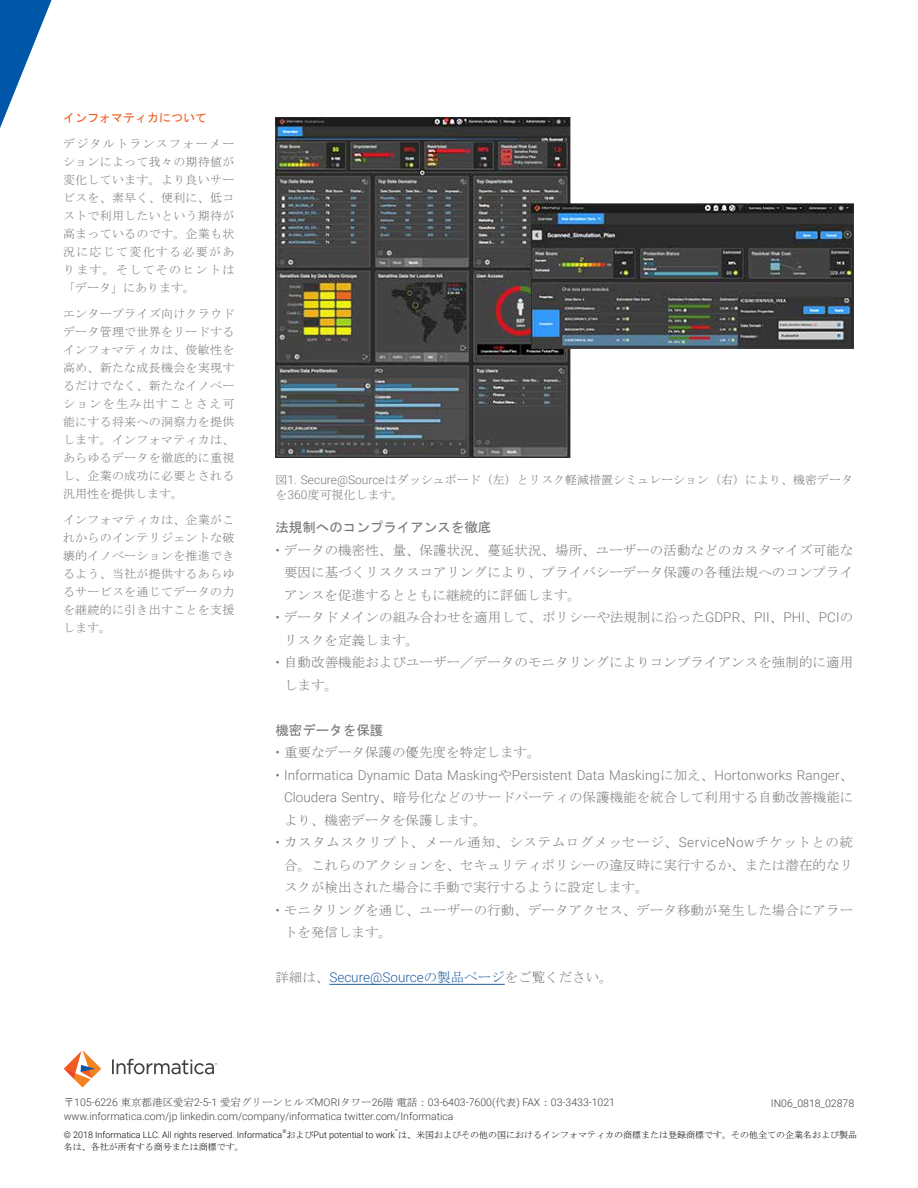
<style>
.page{position:relative;width:918px;height:1188px;background:#fff}
.page>*{position:absolute;margin:0;border:0;box-sizing:border-box;transform-origin:0 0}
.t1{font:13.5px/22.5px "MS Mincho";letter-spacing:.005em;color:#77787b}
.t2{font:300 13.5px "Roboto";letter-spacing:.005em;color:#77787b}
.t3{font:300 13.5px "Roboto";color:#205d9e}
.t4{font:13.5px "MS Gothic";color:#77787b}
.t5{font:12px/18px "MS Mincho";letter-spacing:.02em;color:#77787b;text-align:justify}
.t6{font:12px/14.4px "MS Mincho";color:#77787b}
.t7{font:12px "MS Gothic";color:#f15a21}
.t8{font:300 10.5px/13.5px "Roboto";color:#404042}
.t9{font:9px "MS Mincho";color:#000}
.t10{font:300 9px "Roboto";color:#000}
.t11{font:300 5.25px "Roboto";color:#000}
.s1{font-family:"Roboto";font-weight:300}
.s2{font-family:"MS Mincho";font-weight:400}
.s3{font-family:"MS Mincho";font-weight:400;color:#77787b}
</style>
<div class="page">
<svg style="left:0;top:0;width:52px;height:128px"></svg>
<hr style="left:329px;top:984px;width:176px;height:1px;background:#205d9e">
<img style="left:275px;top:117px;width:578px;height:341px">
<svg style="left:64px;top:1050px;width:37px;height:38px"></svg>
<svg style="left:112px;top:1059px;width:105px;height:15px"></svg>
<p class="t7" style="left:63px;top:111px;width:146px">インフォマティカについて</p>
<p class="t5" style="left:63px;top:135px;width:173px">デジタルトランスフォーメーションによって我々の期待値が変化しています。より良いサービスを、素早く、便利に、低コストで利用したいという期待が高まっているのです。企業も状況に応じて変化する必要があります。そしてそのヒントは「データ」にあります。</p>
<p class="t5" style="left:63px;top:305px;width:173px">エンタープライズ向けクラウドデータ管理で世界をリードするインフォマティカは、俊敏性を高め、新たな成長機会を実現するだけでなく、新たなイノベーションを生み出すことさえ可能にする将来への洞察力を提供します。インフォマティカは、あらゆるデータを徹底的に重視し、企業の成功に必要とされる汎用性を提供します。</p>
<p class="t5" style="left:63px;top:511px;width:173px">インフォマティカは、企業がこれからのインテリジェントな破壊的イノベーションを推進できるよう、当社が提供するあらゆるサービスを通じてデータの力を継続的に引き出すことを支援します。</p>
<p class="t6" style="left:275px;top:473px;width:579px">図<span class="s1">1. Secure@Source</span>はダッシュボード（左）とリスク軽減措置シミュレーション（右）により、機密データを<span class="s1">360</span>度可視化します。</p>
<p class="t4" style="left:275px;top:521px;width:217px">法規制へのコンプライアンスを徹底</p>
<p class="t1" style="left:284px;top:538px;width:571px;text-align:justify;text-indent:-9px"><span class="s1">•</span> データの機密性、量、保護状況、蔓延状況、場所、ユーザーの活動などのカスタマイズ可能な要因に基づくリスクスコアリングにより、プライバシーデータ保護の各種法規へのコンプライアンスを促進するとともに継続的に評価します。</p>
<p class="t1" style="left:284px;top:606px;width:571px;text-indent:-9px"><span class="s1">•</span> データドメインの組み合わせを適用して、ポリシーや法規制に沿った<span class="s1">GDPR</span>、<span class="s1">PII</span>、<span class="s1">PHI</span>、<span class="s1">PCI</span>のリスクを定義します。</p>
<p class="t1" style="left:284px;top:651px;width:571px;text-indent:-9px"><span class="s1">•</span> 自動改善機能およびユーザー／データのモニタリングによりコンプライアンスを強制的に適用します。</p>
<p class="t4" style="left:275px;top:723px;width:109px">機密データを保護</p>
<p class="t1" style="left:275px;top:741px;width:267px"><span class="s1">•</span> 重要なデータ保護の優先度を特定します。</p>
<p class="t2" style="left:275px;top:765px;width:579px">• Informatica Dynamic Data Masking<span class="s2">や</span>Persistent Data Masking<span class="s2">に加え、</span>Hortonworks Ranger<span class="s2">、</span></p>
<p class="t1" style="left:284px;top:786px;width:571px"><span class="s1">Cloudera Sentry</span>、暗号化などのサードパーティの保護機能を統合して利用する自動改善機能により、機密データを保護します。</p>
<p class="t1" style="left:284px;top:831px;width:571px;text-align:justify;text-indent:-9px"><span class="s1">•</span> カスタムスクリプト、メール通知、システムログメッセージ、<span class="s1">ServiceNow</span>チケットとの統合。これらのアクションを、セキュリティポリシーの違反時に実行するか、または潜在的なリスクが検出された場合に手動で実行するように設定します。</p>
<p class="t1" style="left:284px;top:899px;width:571px;text-indent:-9px"><span class="s1">•</span> モニタリングを通じ、ユーザーの行動、データアクセス、データ移動が発生した場合にアラートを発信します。</p>
<p class="t3" style="left:275px;top:968px;width:339px"><span class="s3">詳細は、</span>Secure@Source<span class="s2">の製品ページ</span><span class="s3">をご覧ください。</span></p>
<p class="t8" style="left:64px;top:1095px;width:553px"><span class="s2">〒</span>105-6226 <span class="s2">東京都港区愛宕</span>2-5-1 <span class="s2">愛宕グリーンヒルズ</span>MORI<span class="s2">タワー</span>26<span class="s2">階電話：</span>03-6403-7600(<span class="s2">代表</span>) FAX<span class="s2">：</span>03-3433-1021 www.informatica.com/jp linkedin.com/company/informatica twitter.com/Informatica</p>
<p class="t10" style="left:64px;top:1128px;width:220px">© 2018 Informatica LLC. All rights reserved. Informatica</p>
<p class="t11" style="left:282px;top:1128px;width:6px">®</p>
<p class="t9" style="left:287px;top:1130px;width:572px">および<span class="s1">Put potential to work</span> は、米国およびその他の国におけるインフォマティカの商標または登録商標です。その他全ての企業名および製品</p>
<p class="t8" style="left:771px;top:1096px;width:85px">IN06_0818_02878</p>
<p class="t11" style="left:395px;top:1128px;width:5px">™</p>
<p class="t9" style="left:64px;top:1142px;width:181px">名は、各社が所有する商号または商標です。</p>
</div>
